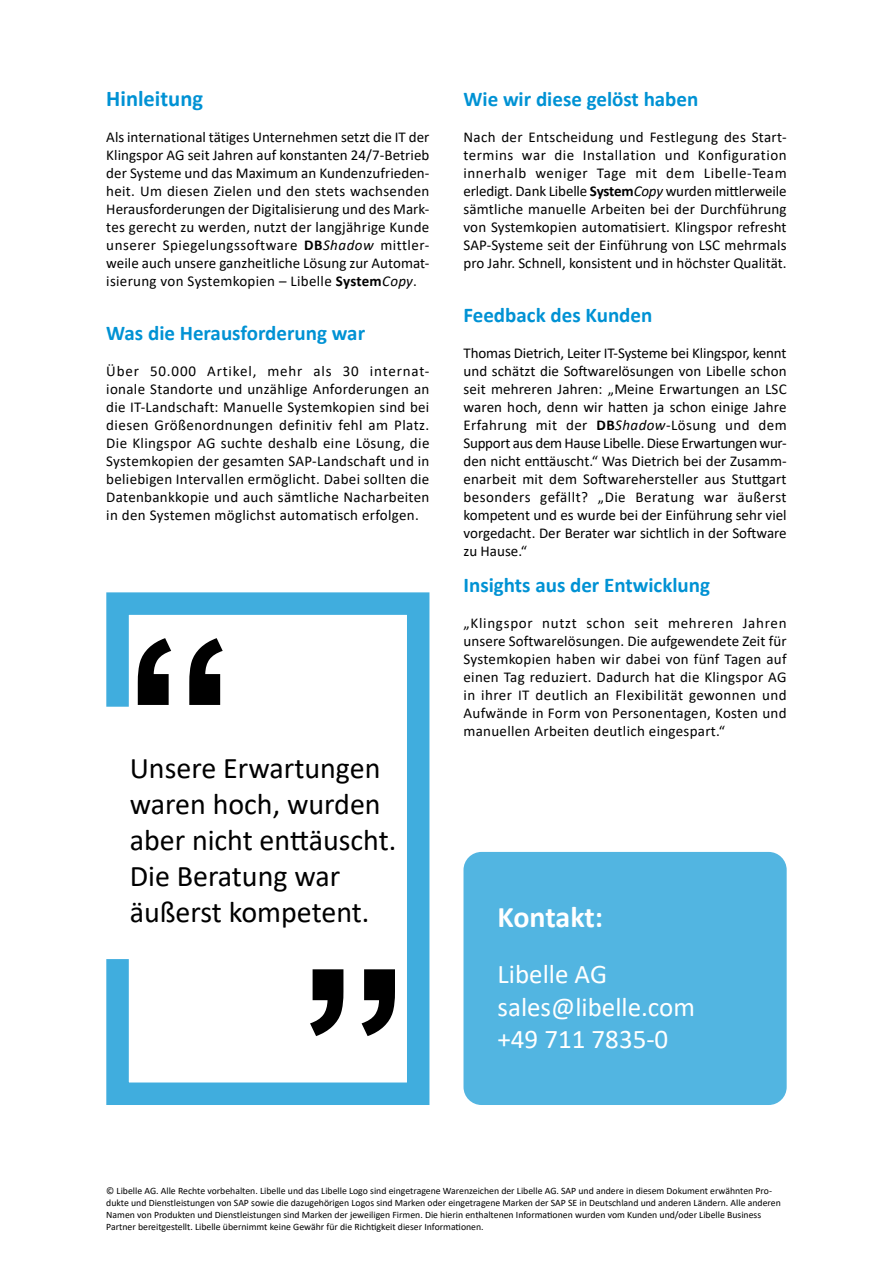
<style>
.page{position:relative;width:893px;height:1263px;background:#fff}
.page>*{position:absolute;margin:0;border:0;box-sizing:border-box;transform-origin:0 0}
.t1{font:700 225px "Arial";color:#000}
.t2{font:30px/36px "Calibri";color:#000}
.t3{font:700 30px "Calibri";letter-spacing:-.01em;color:#fff}
.t4{font:27px/32.4px "Calibri";color:#fff}
.t5{font:700 22.5px "Calibri";color:#0092d4}
.t6{font:700 21px "Calibri";color:#0092d4}
.t7{font:15px/18px "Calibri";letter-spacing:.01em;color:#000;text-align:justify}
.t8{font:9.75px/11.7px "Calibri";color:#000}
.s1{font-weight:700}
.s2{font-style:italic}
</style>
<div class="page">
<svg style="left:106px;top:592px;width:324px;height:513px"></svg>
<div style="left:463px;top:852px;width:324px;height:253px;background:#52b5e1;border-radius:18px"></div>
<h3 class="t5" style="left:106px;top:83px;width:98px">Hinleitung</h3>
<p class="t7" style="left:106px;top:128px;width:325px">Als international tätiges Unternehmen setzt die IT der Klingspor AG seit Jahren auf konstanten 24/7-Betrieb der Systeme und das Maximum an Kundenzufrieden&shy;heit. Um diesen Zielen und den stets wachsenden Herausforderungen der Digitalisierung und des Mark&shy;tes gerecht zu werden, nutzt der langjährige Kunde unserer Spiegelungssoftware <span class="s1">DB</span><span class="s2">Shadow</span> mittler&shy;weile auch unsere ganzheitliche Lösung zur Automat&shy;isierung von Systemkopien – Libelle <span class="s1">System</span><span class="s2">Copy</span>.</p>
<h3 class="t6" style="left:106px;top:318px;width:260px">Was die Herausforderung war</h3>
<p class="t7" style="left:106px;top:362px;width:325px">Über 50.000 Artikel, mehr als 30 internat&shy;ionale Standorte und unzählige Anforderungen an die IT-Landschaft: Manuelle Systemkopien sind bei diesen Größenordnungen definitiv fehl am Platz.<br>Die Klingspor AG suchte deshalb eine Lösung, die Systemkopien der gesamten SAP-Landschaft und in beliebigen Intervallen ermöglicht. Dabei sollten die Datenbankkopie und auch sämtliche Nacharbeiten in den Systemen möglichst automatisch erfolgen.</p>
<h1 class="t1" style="left:123px;top:563px;width:114px">“</h1>
<h2 class="t2" style="left:130px;top:749px;width:268px">Unsere Erwartungen waren hoch, wurden aber nicht enttäuscht.<br>Die Beratung war äußerst kompetent.</h2>
<h1 class="t1" style="left:409px;top:1111px;width:114px;rotate:-180deg">“</h1>
<h3 class="t6" style="left:463px;top:84px;width:236px">Wie wir diese gelöst haben</h3>
<p class="t7" style="left:463px;top:128px;width:325px">Nach der Entscheidung und Festlegung des Start&shy;termins war die Installation und Konfiguration innerhalb weniger Tage mit dem Libelle-Team erledigt. Dank Libelle <span class="s1">System</span><span class="s2">Copy</span> wurden mittlerweile sämtliche manuelle Arbeiten bei der Durchführung von Systemkopien automatisiert. Klingspor refresht SAP-Systeme seit der Einführung von LSC mehrmals pro Jahr. Schnell, konsistent und in höchster Qualität.</p>
<h3 class="t6" style="left:463px;top:300px;width:190px">Feedback des Kunden</h3>
<p class="t7" style="left:463px;top:344px;width:325px">Thomas Dietrich, Leiter IT-Systeme bei Klingspor, kennt und schätzt die Softwarelösungen von Libelle schon seit mehreren Jahren: „Meine Erwartungen an LSC waren hoch, denn wir hatten ja schon einige Jahre Erfahrung mit der <span class="s1">DB</span><span class="s2">Shadow</span>-Lösung und dem Support aus dem Hause Libelle. Diese Erwartungen wur&shy;den nicht enttäuscht.“ Was Dietrich bei der Zusamm&shy;enarbeit mit dem Softwarehersteller aus Stuttgart besonders gefällt? „Die Beratung war äußerst kompetent und es wurde bei der Einführung sehr viel vorgedacht. Der Berater war sichtlich in der Software zu Hause.“</p>
<h3 class="t6" style="left:463px;top:570px;width:248px">Insights aus der Entwicklung</h3>
<p class="t7" style="left:463px;top:614px;width:325px">„Klingspor nutzt schon seit mehreren Jahren unsere Softwarelösungen. Die aufgewendete Zeit für Systemkopien haben wir dabei von fünf Tagen auf einen Tag reduziert. Dadurch hat die Klingspor AG in ihrer IT deutlich an Flexibilität gewonnen und Aufwände in Form von Personentagen, Kosten und manuellen Arbeiten deutlich eingespart.“</p>
<h2 class="t3" style="left:497px;top:896px;width:107px">Kontakt:</h2>
<h3 class="t4" style="left:497px;top:957px;width:199px">Libelle AG sales@libelle.com +49 711 7835-0</h3>
<p class="t8" style="left:106px;top:1185px;width:676px">© Libelle AG. Alle Rechte vorbehalten. Libelle und das Libelle Logo sind eingetragene Warenzeichen der Libelle AG. SAP und andere in diesem Dokument erwähnten Pro&shy;dukte und Dienstleistungen von SAP sowie die dazugehörigen Logos sind Marken oder eingetragene Marken der SAP SE in Deutschland und anderen Ländern. Alle anderen Namen von Produkten und Dienstleistungen sind Marken der jeweiligen Firmen. Die hierin enthaltenen Informationen wurden vom Kunden und/oder Libelle Business Partner bereitgestellt. Libelle übernimmt keine Gewähr für die Richtigkeit dieser Informationen.</p>
</div>
